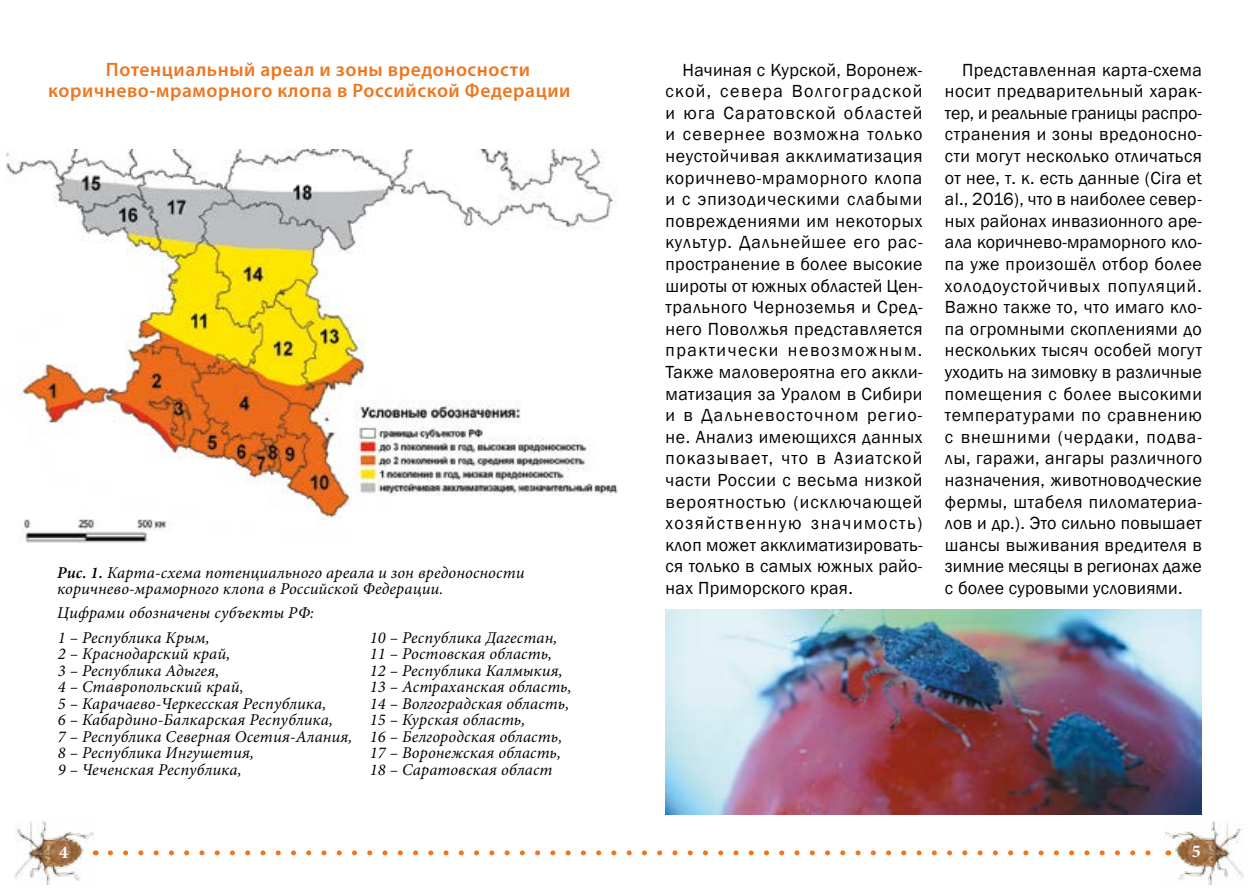
<style>
.page{position:relative;width:1259px;height:893px;background:#fff}
.page>*{position:absolute;margin:0;border:0;box-sizing:border-box;transform-origin:0 0}
.t1{font:600 19.5px/21.6px "Myriad Pro";letter-spacing:.03em;color:#ee7620}
.t2{font:18px/21.6px "Franklin Gothic";letter-spacing:.01em;color:#000;text-align:justify}
.t3{font:700 18px "Minion Pro";color:#fff}
.t4{font:italic 16.5px/16.5px "Minion Pro";letter-spacing:.01em;color:#000}
.s1{font-weight:600}
</style>
<div class="page">
<svg style="left:110px;top:850px;width:1041px;height:5px"></svg>
<img style="left:1164px;top:821px;width:80px;height:63px">
<img style="left:15px;top:821px;width:80px;height:63px">
<svg style="left:1179px;top:840px;width:31px;height:24px"></svg>
<svg style="left:49px;top:840px;width:30px;height:25px"></svg>
<img style="left:6px;top:150px;width:612px;height:393px">
<img style="left:665px;top:609px;width:537px;height:206px">
<p class="t1" style="left:48px;top:58px;width:524px;text-indent:58px">Потенциальный ареал и зоны вредоносности коричнево-мраморного клопа в Российской Федерации</p>
<p class="t2" style="left:665px;top:59px;width:258px;text-indent:17px">Начиная с Курской, Воронеж&shy;ской, севера Волгоградской и юга Саратовской областей и севернее возможна только неустойчивая акклиматизация коричнево-мраморного клопа и с эпизодическими слабыми повреждениями им некоторых культур. Дальнейшее его рас&shy;пространение в более высокие широты от южных областей Цен&shy;трального Черноземья и Сред&shy;него Поволжья представляется практически невозможным.<br>Также маловероятна его аккли&shy;матизация за Уралом в Сибири и в Дальневосточном регио&shy;не. Анализ имеющихся данных показывает, что в Азиатской части России с весьма низкой вероятностью (исключающей хозяйственную значимость) клоп может акклиматизировать&shy;ся только в самых южных райо&shy;нах Приморского края.</p>
<p class="t2" style="left:945px;top:59px;width:258px;text-indent:17px">Представленная карта-схема носит предварительный харак&shy;тер, и реальные границы распро&shy;странения и зоны вредоносно&shy;сти могут несколько отличаться от нее, т. к. есть данные (Cira et al., 2016), что в наиболее север&shy;ных районах инвазионного аре&shy;ала коричнево-мраморного кло&shy;па уже произошёл отбор более холодоустойчивых популяций.<br>Важно также то, что имаго кло&shy;па огромными скоплениями до нескольких тысяч особей могут уходить на зимовку в различные помещения с более высокими температурами по сравнению с внешними (чердаки, подва&shy;лы, гаражи, ангары различного назначения, животноводческие фермы, штабеля пиломатериа&shy;лов и др.). Это сильно повышает шансы выживания вредителя в зимние месяцы в регионах даже с более суровыми условиями.</p>
<p class="t4" style="left:58px;top:629px;width:296px">1 – Республика Крым,<br>2 – Краснодарский край,<br>3 – Республика Адыгея,<br>4 – Ставропольский край,<br>5 – Карачаево-Черкесская Республика,<br>6 – Кабардино-Балкарская Республика,<br>7 – Республика Северная Осетия-Алания,<br>8 – Республика Ингушетия,<br>9 – Чеченская Республика,</p>
<p class="t4" style="left:370px;top:629px;width:203px">10 – Республика Дагестан,<br>11 – Ростовская область,<br>12 – Республика Калмыкия,<br>13 – Астраханская область,<br>14 – Волгоградская область,<br>15 – Курская область,<br>16 – Белгородская область,<br>17 – Воронежская область,<br>18 – Саратовская област</p>
<p class="t4" style="left:57px;top:564px;width:469px"><span class="s1">Рис. 1.</span> Карта-схема потенциального ареала и зон вредоносности коричнево-мраморного клопа в Российской Федерации.</p>
<p class="t4" style="left:57px;top:604px;width:259px">Цифрами обозначены субъекты РФ:</p>
<p class="t3" style="left:59px;top:839px;width:10px">4</p>
<p class="t3" style="left:1192px;top:839px;width:10px">5</p>
</div>
